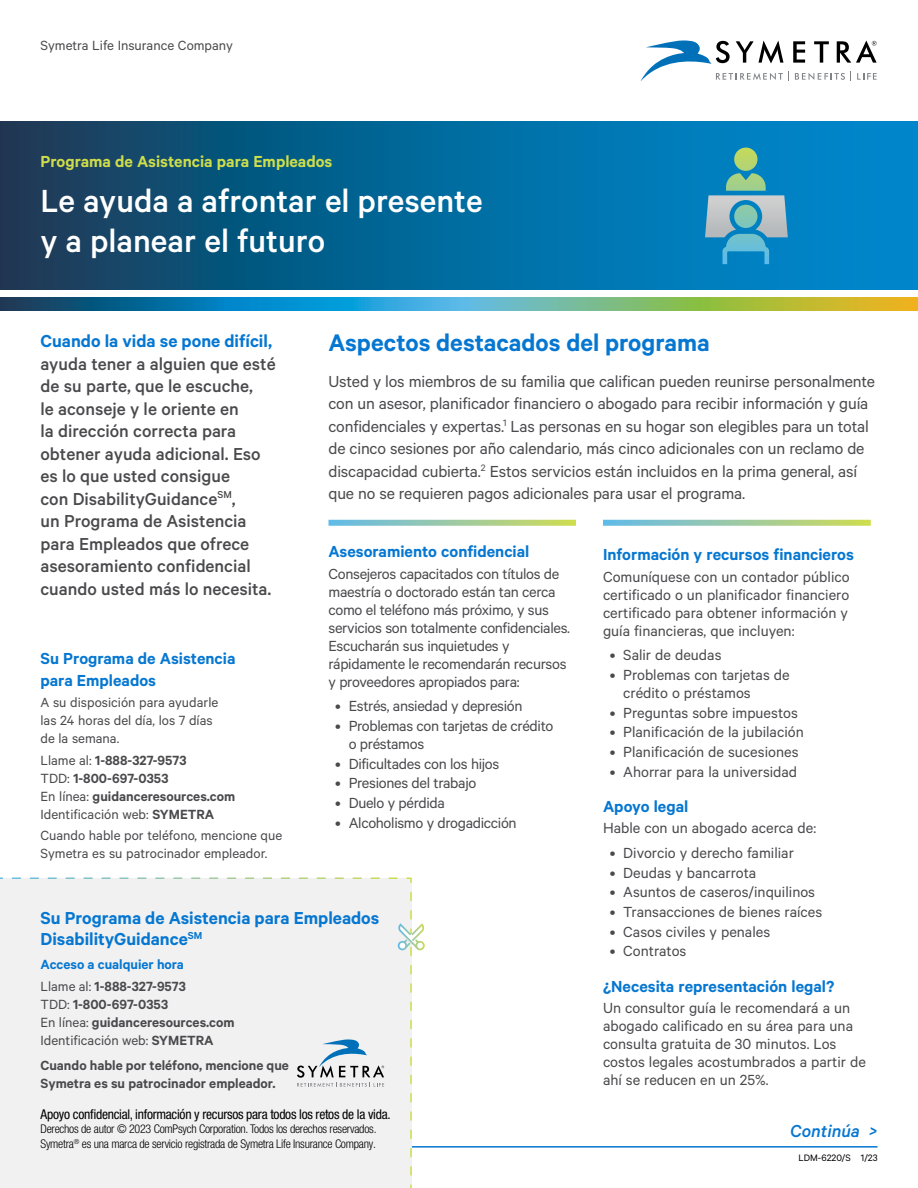
<style>
.page{position:relative;width:918px;height:1188px;background:#fff}
.page>*{position:absolute;margin:0;border:0;box-sizing:border-box;transform-origin:0 0}
.t1{font:500 36px/39.6px "Calibre";color:#fff}
.t2{font:600 27px "Calibre";color:#0677d1}
.t3{font:500 19.5px/22.5px "Calibre";color:#4a4a4d}
.t4{font:600 19.5px/21px "Calibre";color:#0677d1}
.t5{font:italic 500 19.5px "Calibre";color:#0677d1}
.t6{font:18px/22.5px "Calibre";letter-spacing:-.01em;color:#4a4a4d}
.t7{font:600 18px/21.6px "Calibre";color:#0677d1}
.t8{font:600 18px "Calibre";color:#cedd4a}
.t9{font:16.5px/18px "Calibre";color:#4a4a4d}
.t10{font:16.5px/18px "Calibre";letter-spacing:-.02em;color:#4a4a4d}
.t11{font:600 15px/18px "Calibre";color:#4a4a4d}
.t12{font:15px/18px "Calibre";color:#4a4a4d}
.t13{font:600 15px "Calibre";color:#0677d1}
.t14{font:condensed 13.5px "Helvetica Neue LT Pro";letter-spacing:-.02em;color:#000}
.t15{font:300 condensed 12px/14.4px "Helvetica Neue LT Pro";letter-spacing:-.02em;color:#000}
.t16{font:10.5px "Calibre";color:#000}
.s1{font-weight:400}
</style>
<div class="page">
<div style="left:0;top:122px;width:918px;height:168px;background:linear-gradient(to right,#123f5c,#0090d9)"></div>
<svg style="left:0;top:297px;width:918px;height:13px;background:#559c8c"></svg>
<svg style="left:705px;top:148px;width:83px;height:116px;background:#4da0bb"></svg>
<hr style="left:40px;top:1146px;width:838px;height:2px;background:#0677d1">
<svg style="left:328px;top:520px;width:248px;height:6px"></svg>
<svg style="left:603px;top:520px;width:268px;height:6px;background:#9fcca4"></svg>
<div style="left:0;top:877px;width:412px;height:311px;background:#f1f1f2"></div>
<svg style="left:297px;top:1040px;width:87px;height:47px"></svg>
<svg style="left:396px;top:887px;width:30px;height:301px"></svg>
<svg style="left:641px;top:40px;width:236px;height:41px"></svg>
<p class="t12" style="left:40px;top:36px;width:194px">Symetra Life Insurance Company</p>
<p class="t8" style="left:40px;top:151px;width:293px">Programa de Asistencia para Empleados</p>
<h1 class="t1" style="left:40px;top:180px;width:444px">Le ayuda a afrontar el presente y a planear el futuro</h1>
<h2 class="t2" style="left:328px;top:326px;width:383px">Aspectos destacados del programa</h2>
<p class="t6" style="left:328px;top:369px;width:548px">Usted y los miembros de su familia que califican pueden reunirse personalmente con un asesor, planificador financiero o abogado para recibir información y guía confidenciales y expertas.<sup>1</sup> Las personas en su hogar son elegibles para un total de cinco sesiones por año calendario, más cinco adicionales con un reclamo de discapacidad cubierta.<sup>2</sup> Estos servicios están incluidos en la prima general, así que no se requieren pagos adicionales para usar el programa.</p>
<p class="t4" style="left:40px;top:330px;width:233px">Cuando la vida se pone difícil,</p>
<p class="t3" style="left:40px;top:352px;width:237px">ayuda tener a alguien que esté de su parte, que le escuche,<br>le aconseje y le oriente en<br>la dirección correcta para obtener ayuda adicional. Eso es lo que usted consigue<br>con DisabilityGuidance<sup>SM</sup>,<br>un Programa de Asistencia para Empleados que ofrece asesoramiento confidencial cuando usted más lo necesita.</p>
<p class="t7" style="left:328px;top:540px;width:202px">Asesoramiento confidencial</p>
<p class="t10" style="left:328px;top:564px;width:243px">Consejeros capacitados con títulos de maestría o doctorado están tan cerca como el teléfono más próximo, y sus servicios son totalmente confidenciales.<br>Escucharán sus inquietudes y rápidamente le recomendarán recursos y proveedores apropiados para:</p>
<p class="t10" style="left:335px;top:697px;width:189px">• Estrés, ansiedad y depresión</p>
<p class="t10" style="left:349px;top:716px;width:206px;text-indent:-13px">• Problemas con tarjetas de crédito o préstamos</p>
<p class="t10" style="left:335px;top:754px;width:166px">• Dificultades con los hijos</p>
<p class="t10" style="left:335px;top:774px;width:143px">• Presiones del trabajo</p>
<p class="t10" style="left:335px;top:793px;width:111px">• Duelo y pérdida</p>
<p class="t10" style="left:335px;top:813px;width:183px">• Alcoholismo y drogadicción</p>
<p class="t7" style="left:603px;top:543px;width:252px">Información y recursos financieros</p>
<p class="t9" style="left:603px;top:567px;width:248px;text-align:justify">Comuníquese con un contador público certificado o un planificador financiero certificado para obtener información y guía financieras, que incluyen:</p>
<p class="t9" style="left:610px;top:646px;width:113px">• Salir de deudas</p>
<p class="t9" style="left:623px;top:665px;width:168px;text-indent:-13px">• Problemas con tarjetas de crédito o préstamos</p>
<p class="t9" style="left:610px;top:703px;width:190px">• Preguntas sobre impuestos</p>
<p class="t9" style="left:610px;top:723px;width:196px">• Planificación de la jubilación</p>
<p class="t9" style="left:610px;top:742px;width:190px">• Planificación de sucesiones</p>
<p class="t9" style="left:610px;top:762px;width:189px">• Ahorrar para la universidad</p>
<p class="t7" style="left:603px;top:795px;width:87px">Apoyo legal</p>
<p class="t9" style="left:603px;top:819px;width:215px">Hable con un abogado acerca de:</p>
<p class="t9" style="left:610px;top:843px;width:186px">• Divorcio y derecho familiar</p>
<p class="t9" style="left:610px;top:863px;width:148px">• Deudas y bancarrota</p>
<p class="t9" style="left:610px;top:883px;width:207px">• Asuntos de caseros/inquilinos</p>
<p class="t9" style="left:610px;top:902px;width:214px">• Transacciones de bienes raíces</p>
<p class="t9" style="left:610px;top:922px;width:162px">• Casos civiles y penales</p>
<p class="t9" style="left:610px;top:942px;width:78px">• Contratos</p>
<p class="t7" style="left:603px;top:975px;width:233px">¿Necesita representación legal?</p>
<p class="t9" style="left:603px;top:998px;width:265px">Un consultor guía le recomendará a un abogado calificado en su área para una consulta gratuita de 30 minutos. Los costos legales acostumbrados a partir de ahí se reducen en un 25%.</p>
<p class="t7" style="left:40px;top:647px;width:196px">Su Programa de Asistencia para Empleados</p>
<p class="t12" style="left:40px;top:693px;width:179px">A su disposición para ayudarle las 24 horas del día, los 7 días de la semana.</p>
<p class="t11" style="left:40px;top:751px;width:196px"><span class="s1">Llame al:</span> 1-888-327-9573<br><span class="s1">TDD:</span> 1-800-697-0353<br><span class="s1">En línea:</span> guidanceresources.com<br><span class="s1">Identificación web:</span> SYMETRA</p>
<p class="t12" style="left:40px;top:826px;width:243px">Cuando hable por teléfono, mencione que<br>Symetra es su patrocinador empleador.</p>
<p class="t4" style="left:40px;top:907px;width:340px">Su Programa de Asistencia para Empleados<br>DisabilityGuidance<sup>SM</sup></p>
<p class="t13" style="left:40px;top:956px;width:145px">Acceso a cualquier hora</p>
<p class="t11" style="left:40px;top:977px;width:196px"><span class="s1">Llame al:</span> 1-888-327-9573<br><span class="s1">TDD:</span> 1-800-697-0353<br><span class="s1">En línea:</span> guidanceresources.com<br><span class="s1">Identificación web:</span> SYMETRA</p>
<p class="t11" style="left:40px;top:1055px;width:250px">Cuando hable por teléfono, mencione que<br>Symetra es su patrocinador empleador.</p>
<p class="t14" style="left:40px;top:1106px;width:352px">Apoyo confidencial, información y recursos para todos los retos de la vida.</p>
<p class="t15" style="left:40px;top:1122px;width:338px">Derechos de autor © 2023 ComPsych Corporation. Todos los derechos reservados.<br>Symetra<sup>®</sup> es una marca de servicio registrada de Symetra Life Insurance Company.</p>
<p class="t5" style="left:790px;top:1120px;width:89px">Continúa &gt;</p>
<p class="t16" style="left:799px;top:1152px;width:80px">LDM-6220/S 1/23</p>
</div>
